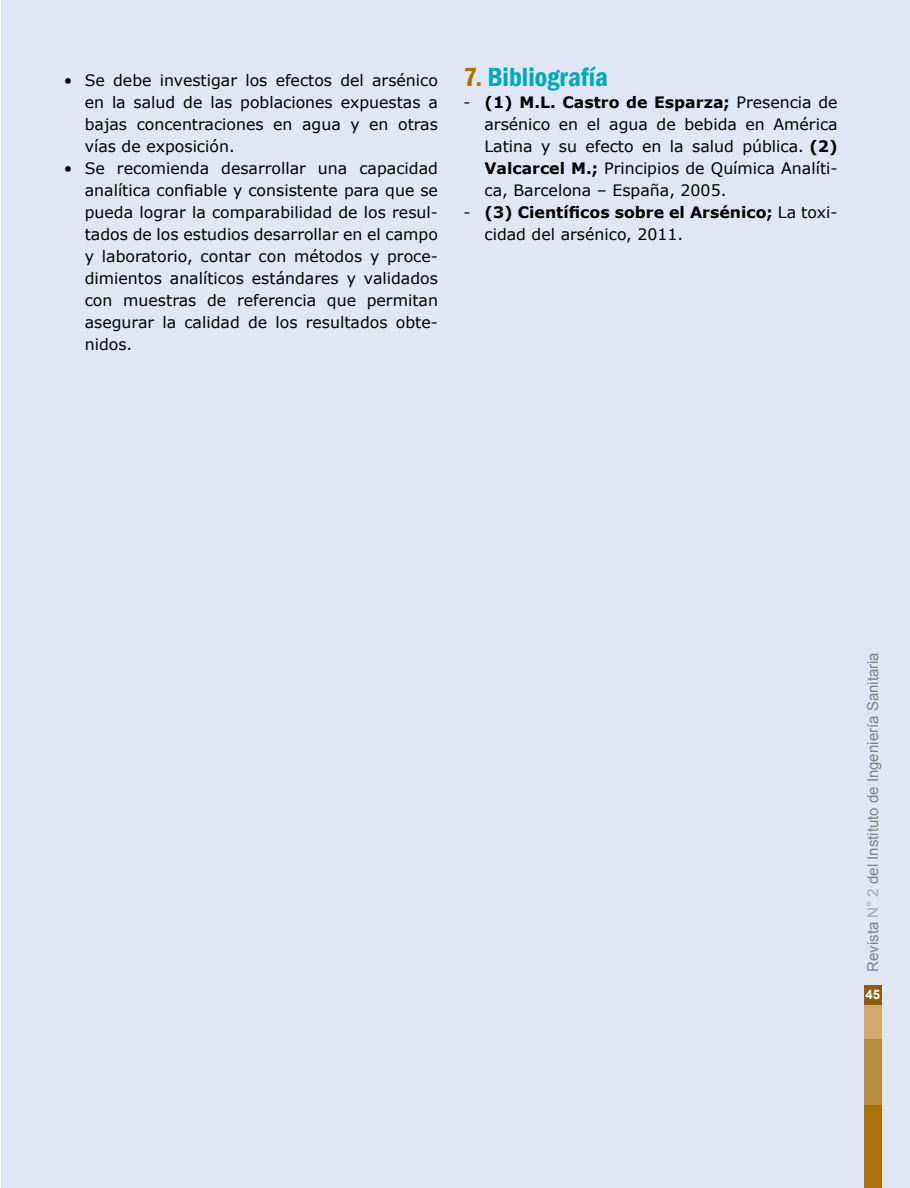
<style>
.page{position:relative;width:910px;height:1188px;background:#fff}
.page>*{position:absolute;margin:0;border:0;box-sizing:border-box;transform-origin:0 0}
.t1{font:600 condensed 27px "Franklin Gothic";color:#00abb5}
.t2{font:15.75px/22px "Verdana";color:#000;text-align:justify}
.t3{font:15px "Arial";color:#808285}
.t4{font:700 13.05px "Arial";color:#fff}
.s1{color:#ab720a}
.s2{font-weight:700}
.s3{color:#a7a9ac}
</style>
<div class="page">
<div style="left:2px;top:0;width:908px;height:1188px;background:#e1e6f4"></div>
<div style="left:864px;top:1036px;width:18px;height:100px;background:#b78b3e"></div>
<div style="left:864px;top:1106px;width:18px;height:82px;background:#ab720a"></div>
<div style="left:864px;top:992px;width:18px;height:47px;background:#d0a86d"></div>
<div style="left:864px;top:985px;width:18px;height:20px;background:#8a5f12"></div>
<p class="t2" style="left:85px;top:69px;width:355px;text-indent:-21px">• Se debe investigar los efectos del arsénico en la salud de las poblaciones expuestas a bajas concentraciones en agua y en otras vías de exposición.</p>
<p class="t2" style="left:85px;top:157px;width:355px;text-indent:-21px">• Se recomienda desarrollar una capacidad analítica confiable y consistente para que se pueda lograr la comparabilidad de los resul&shy;tados de los estudios desarrollar en el campo y laboratorio, contar con métodos y proce&shy;dimientos analíticos estándares y validados con muestras de referencia que permitan asegurar la calidad de los resultados obte&shy;nidos.</p>
<h1 class="t1" style="left:463px;top:59px;width:146px"><span class="s1">7.</span> Bibliografía</h1>
<p class="t2" style="left:484px;top:91px;width:355px;text-indent:-21px">- <span class="s2">(1) M.L. Castro de Esparza;</span> Presencia de arsénico en el agua de bebida en América Latina y su efecto en la salud pública. <span class="s2">(2)<br>Valcarcel M.;</span> Principios de Química Analíti&shy;ca, Barcelona – España, 2005.</p>
<p class="t2" style="left:484px;top:201px;width:355px;text-indent:-21px">- <span class="s2">(3) Científicos sobre el Arsénico;</span> La toxi&shy;cidad del arsénico, 2011.</p>
<p class="t3" style="left:863px;top:972px;width:321px;rotate:-90deg">Revista <span class="s3">N° 2</span> del Instituto de Ingeniería Sanitaria</p>
<p class="t4" style="left:865px;top:985px;width:16px">45</p>
</div>
